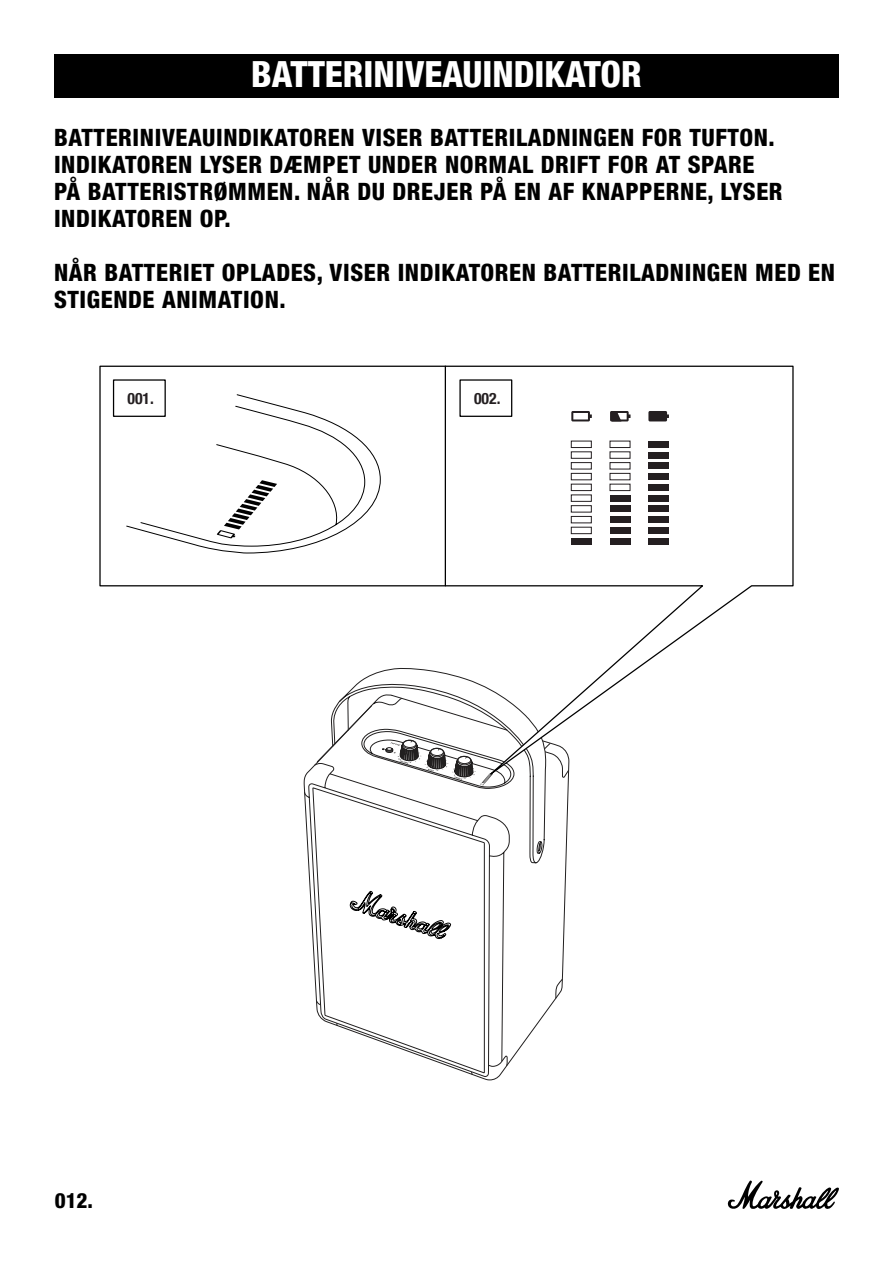
<style>
.page{position:relative;width:893px;height:1263px;background:#fff}
.page>*{position:absolute;margin:0;border:0;box-sizing:border-box;transform-origin:0 0}
.t1{font:800 condensed 36px "Helvetica Neue LT Com";color:#fff}
.t2{font:800 condensed 24px/27px "Helvetica Neue LT Std";letter-spacing:.025em;color:#000}
.t3{font:800 condensed 21px "Helvetica Neue LT Std";color:#000}
.t4{font:700 condensed 15.75px "Helvetica Neue";color:#241f21}
</style>
<div class="page">
<svg style="left:727px;top:1180px;width:112px;height:29px"></svg>
<div style="left:54px;top:54px;width:785px;height:44px;background:#000"></div>
<svg style="left:304px;top:790px;width:12px;height:210px"></svg>
<svg style="left:316px;top:790px;width:253px;height:286px"></svg>
<svg style="left:99px;top:365px;width:695px;height:425px"></svg>
<svg style="left:126px;top:394px;width:255px;height:160px"></svg>
<hr style="left:445px;top:366px;width:1px;height:220px;background:#000">
<div style="left:113px;top:379px;width:53px;height:38px;background:#fff;border:1px solid #000"></div>
<div style="left:459px;top:379px;width:53px;height:38px;background:#fff;border:1px solid #000"></div>
<div style="left:648px;top:538px;width:20px;height:6px;background:#241f21"></div>
<div style="left:610px;top:538px;width:20px;height:6px;background:#241f21"></div>
<div style="left:571px;top:538px;width:20px;height:6px;background:#241f21"></div>
<div style="left:648px;top:527px;width:20px;height:7px;background:#241f21"></div>
<div style="left:610px;top:527px;width:20px;height:7px;background:#241f21"></div>
<div style="left:571px;top:527px;width:21px;height:7px;border:1px solid #241f21"></div>
<div style="left:648px;top:516px;width:20px;height:7px;background:#241f21"></div>
<div style="left:610px;top:516px;width:20px;height:7px;background:#241f21"></div>
<div style="left:571px;top:516px;width:21px;height:7px;border:1px solid #241f21"></div>
<div style="left:648px;top:506px;width:20px;height:6px;background:#241f21"></div>
<div style="left:610px;top:506px;width:20px;height:6px;background:#241f21"></div>
<div style="left:571px;top:505px;width:21px;height:7px;border:1px solid #241f21"></div>
<div style="left:648px;top:495px;width:20px;height:6px;background:#241f21"></div>
<div style="left:610px;top:495px;width:20px;height:6px;background:#241f21"></div>
<div style="left:571px;top:494px;width:21px;height:8px;border:1px solid #241f21"></div>
<div style="left:648px;top:484px;width:20px;height:7px;background:#241f21"></div>
<div style="left:648px;top:473px;width:20px;height:7px;background:#241f21"></div>
<div style="left:648px;top:463px;width:20px;height:6px;background:#241f21"></div>
<div style="left:648px;top:452px;width:20px;height:6px;background:#241f21"></div>
<div style="left:648px;top:441px;width:20px;height:6px;background:#241f21"></div>
<svg style="left:570px;top:440px;width:61px;height:51px"></svg>
<svg style="left:648px;top:411px;width:21px;height:10px"></svg>
<svg style="left:571px;top:411px;width:21px;height:10px"></svg>
<svg style="left:610px;top:411px;width:20px;height:10px"></svg>
<h1 class="t1" style="left:251px;top:52px;width:392px">BATTERINIVEAUINDIKATOR</h1>
<p class="t2" style="left:54px;top:123px;width:730px">BATTERINIVEAUINDIKATOREN VISER BATTERILADNINGEN FOR TUFTON.<br>INDIKATOREN LYSER DÆMPET UNDER NORMAL DRIFT FOR AT SPARE PÅ BATTERISTRØMMEN. NÅR DU DREJER PÅ EN AF KNAPPERNE, LYSER INDIKATOREN OP.</p>
<p class="t2" style="left:54px;top:258px;width:782px">NÅR BATTERIET OPLADES, VISER INDIKATOREN BATTERILADNINGEN MED EN<br>STIGENDE ANIMATION.</p>
<p class="t4" style="left:127px;top:386px;width:28px">001.</p>
<p class="t4" style="left:474px;top:386px;width:28px">002.</p>
<p class="t3" style="left:55px;top:1187px;width:40px">012.</p>
</div>
